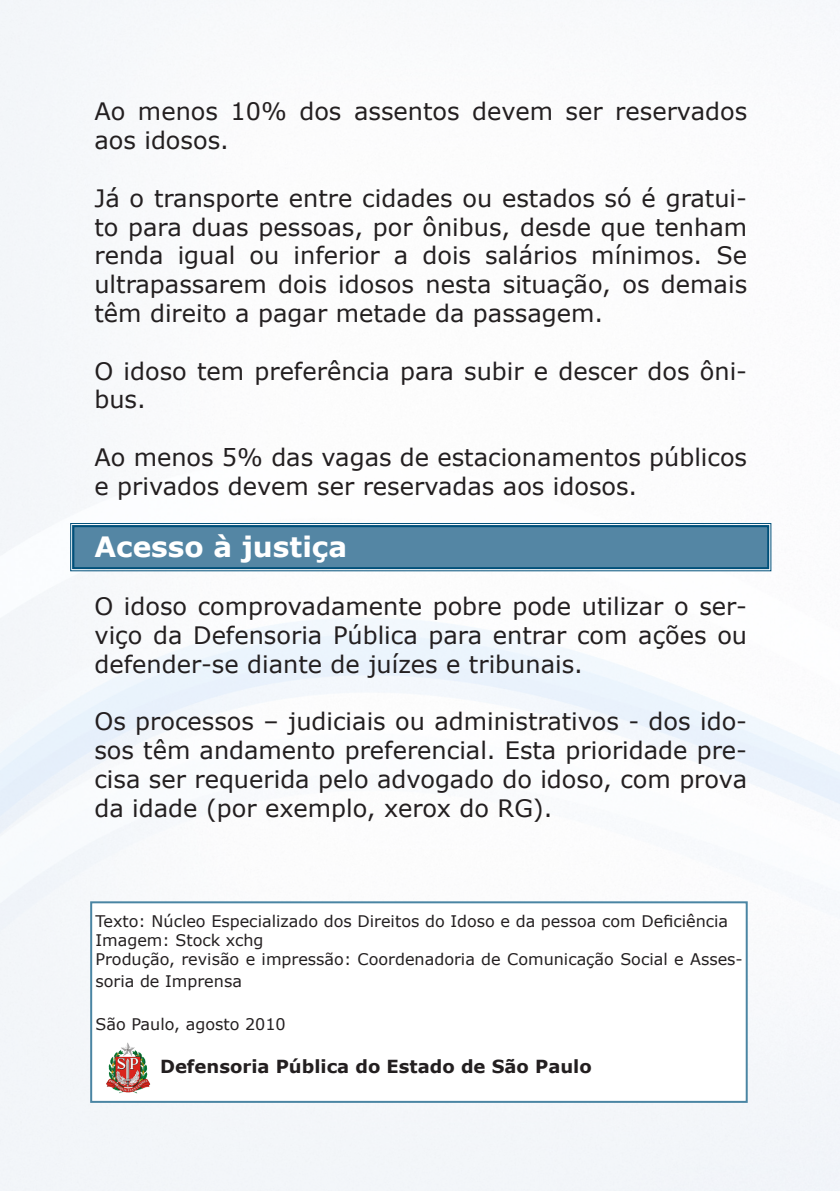
<style>
.page{position:relative;width:840px;height:1191px;background:#fff}
.page>*{position:absolute;margin:0;border:0;box-sizing:border-box;transform-origin:0 0}
.t1{font:700 28px "Verdana";color:#fff}
.t2{font:24px/28.8px "Verdana";color:#231f20}
.t3{font:700 18px "Verdana";color:#231f20}
.t4{font:16px/21.6px "Verdana";color:#231f20}
</style>
<div class="page">
<img style="left:0;top:0;width:839px;height:1191px">
<div style="left:90px;top:901px;width:657px;height:201px;background:#fff;border:2px solid #4a85a3"></div>
<svg style="left:70px;top:523px;width:701px;height:48px;background:#5989a6"></svg>
<div style="left:72px;top:525px;width:696px;height:44px;border:2px solid #00507a"></div>
<img style="left:106px;top:1042px;width:45px;height:52px">
<p class="t2" style="left:94px;top:96px;width:654px">Ao menos 10% dos assentos devem ser reservados aos idosos.</p>
<p class="t2" style="left:94px;top:183px;width:654px;text-align:justify">Já o transporte entre cidades ou estados só é gratui&shy;to para duas pessoas, por ônibus, desde que tenham renda igual ou inferior a dois salários mínimos. Se ultrapassarem dois idosos nesta situação, os demais têm direito a pagar metade da passagem.</p>
<p class="t2" style="left:94px;top:356px;width:653px">O idoso tem preferência para subir e descer dos ôni&shy;bus.</p>
<p class="t2" style="left:94px;top:442px;width:653px">Ao menos 5% das vagas de estacionamentos públicos e privados devem ser reservadas aos idosos.</p>
<p class="t1" style="left:94px;top:529px;width:254px">Acesso à justiça</p>
<p class="t2" style="left:94px;top:591px;width:654px;text-align:justify">O idoso comprovadamente pobre pode utilizar o ser&shy;viço da Defensoria Pública para entrar com ações ou defender-se diante de juízes e tribunais.</p>
<p class="t2" style="left:94px;top:706px;width:653px;text-align:justify">Os processos – judiciais ou administrativos - dos ido&shy;sos têm andamento preferencial. Esta prioridade pre&shy;cisa ser requerida pelo advogado do idoso, com prova da idade (por exemplo, xerox do RG).</p>
<p class="t4" style="left:95px;top:909px;width:634px">Texto: Núcleo Especializado dos Direitos do Idoso e da pessoa com Deficiência</p>
<p class="t4" style="left:95px;top:929px;width:169px">Imagem: Stock xchg</p>
<p class="t4" style="left:95px;top:948px;width:648px">Produção, revisão e impressão: Coordenadoria de Comunicação Social e Asses&shy;soria de Imprensa</p>
<p class="t4" style="left:95px;top:1013px;width:192px">São Paulo, agosto 2010</p>
<p class="t3" style="left:160px;top:1055px;width:433px">Defensoria Pública do Estado de São Paulo</p>
</div>
